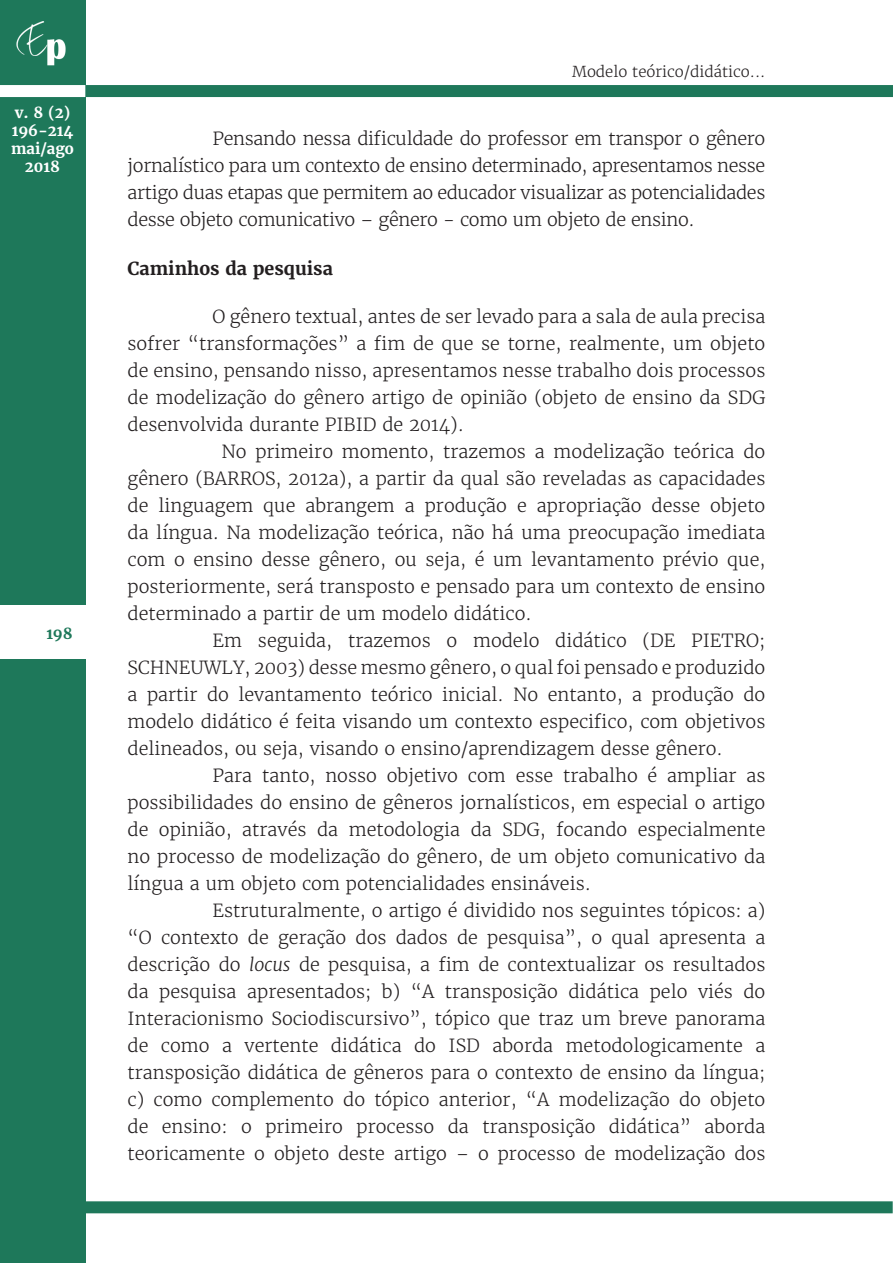
<style>
.page{position:relative;width:893px;height:1263px;background:#fff}
.page>*{position:absolute;margin:0;border:0;box-sizing:border-box;transform-origin:0 0}
.Corpo_do_artigo{font:300 18px/27px "Merriweather";color:#231f20;text-align:justify}
.Título_de_seção_prim{font:700 18px "Merriweather";color:#231f20}
.t1{font:300 15px "Merriweather";color:#231f20}
.t2{font:700 15px/18px "Merriweather";color:#fff;text-align:center}
.t3{font:700 15px "Merriweather";color:#1e785a}
.s1{font-style:italic}
</style>
<div class="page">
<div style="left:0;top:0;width:85px;height:1263px;background:#1e785a"></div>
<img style="left:16px;top:21px;width:50px;height:45px">
<div style="left:85px;top:85px;width:808px;height:12px;background:#1e785a"></div>
<div style="left:0;top:85px;width:85px;height:12px;background:#fff"></div>
<div style="left:0;top:605px;width:85px;height:53px;background:#fff"></div>
<div style="left:84px;top:1201px;width:809px;height:12px;background:#1e785a"></div>
<p class="t2" style="left:11px;top:103px;width:64px">v. 8 (2)<br>196-214 mai/ago<br>2018</p>
<p class="t3" style="left:46px;top:624px;width:28px">198</p>
<p class="t1" style="left:572px;top:62px;width:195px">Modelo teórico/didático...</p>
<p class="Corpo_do_artigo" style="left:128px;top:125px;width:639px;text-indent:85px">Pensando nessa dificuldade do professor em transpor o gênero jornalístico para um contexto de ensino determinado, apresentamos nesse artigo duas etapas que permitem ao educador visualizar as potencialidades desse objeto comunicativo – gênero - como um objeto de ensino.</p>
<p class="Título_de_seção_prim" style="left:128px;top:257px;width:207px">Caminhos da pesquisa</p>
<p class="Corpo_do_artigo" style="left:128px;top:303px;width:639px;text-indent:85px">O gênero textual, antes de ser levado para a sala de aula precisa sofrer “transformações” a fim de que se torne, realmente, um objeto de ensino, pensando nisso, apresentamos nesse trabalho dois processos de modelização do gênero artigo de opinião (objeto de ensino da SDG desenvolvida durante PIBID de 2014).</p>
<p class="Corpo_do_artigo" style="left:128px;top:438px;width:639px;text-indent:94px">No primeiro momento, trazemos a modelização teórica do gênero (BARROS, 2012a), a partir da qual são reveladas as capacidades de linguagem que abrangem a produção e apropriação desse objeto da língua. Na modelização teórica, não há uma preocupação imediata com o ensino desse gênero, ou seja, é um levantamento prévio que, posteriormente, será transposto e pensado para um contexto de ensino determinado a partir de um modelo didático.</p>
<p class="Corpo_do_artigo" style="left:128px;top:627px;width:639px;text-indent:85px">Em seguida, trazemos o modelo didático (DE PIETRO; SCHNEUWLY, 2003) desse mesmo gênero, o qual foi pensado e produzido a partir do levantamento teórico inicial. No entanto, a produção do modelo didático é feita visando um contexto especifico, com objetivos delineados, ou seja, visando o ensino/aprendizagem desse gênero.</p>
<p class="Corpo_do_artigo" style="left:128px;top:762px;width:639px;text-indent:85px">Para tanto, nosso objetivo com esse trabalho é ampliar as possibilidades do ensino de gêneros jornalísticos, em especial o artigo de opinião, através da metodologia da SDG, focando especialmente no processo de modelização do gênero, de um objeto comunicativo da língua a um objeto com potencialidades ensináveis.</p>
<p class="Corpo_do_artigo" style="left:128px;top:897px;width:639px;text-indent:85px">Estruturalmente, o artigo é dividido nos seguintes tópicos: a) “O contexto de geração dos dados de pesquisa”, o qual apresenta a descrição do <span class="s1">locus</span> de pesquisa, a fim de contextualizar os resultados da pesquisa apresentados; b) “A transposição didática pelo viés do Interacionismo Sociodiscursivo”, tópico que traz um breve panorama de como a vertente didática do ISD aborda metodologicamente a transposição didática de gêneros para o contexto de ensino da língua; c) como complemento do tópico anterior, “A modelização do objeto de ensino: o primeiro processo da transposição didática” aborda teoricamente o objeto deste artigo – o processo de modelização dos</p>
</div>
